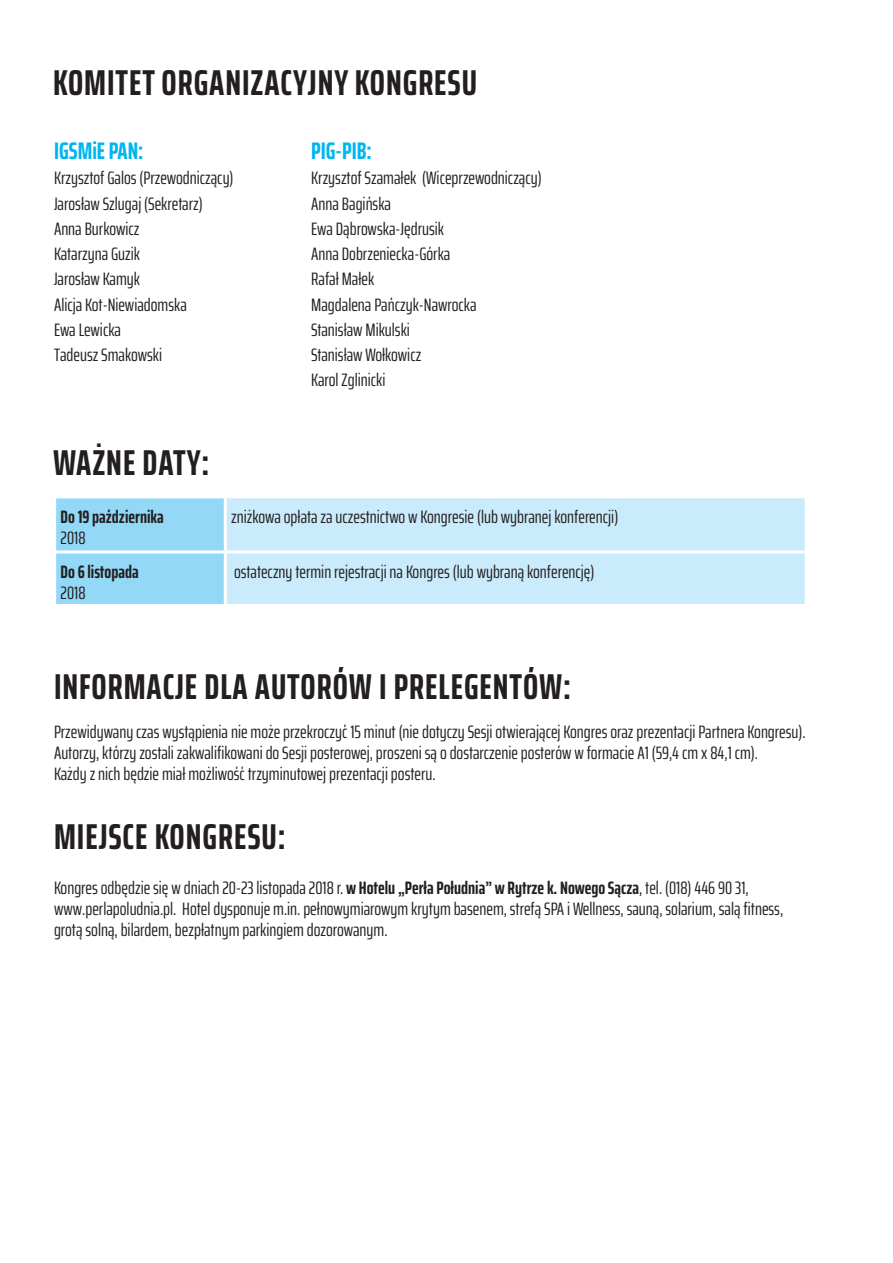
<style>
.page{position:relative;width:893px;height:1263px;background:#fff}
.page>*{position:absolute;margin:0;border:0;box-sizing:border-box;transform-origin:0 0}
.t1{font:700 extra-condensed 36px "Saira";letter-spacing:.025em;color:#231f20}
.t2{font:700 extra-condensed 24px "Saira";color:#00b5f0}
.t3{font:extra-condensed 18px/25.2px "Saira";color:#231f20}
.t4{font:700 extra-condensed 18px "Saira";color:#231f20}
.s1{font-weight:700}
</style>
<div class="page">
<div style="left:56px;top:498px;width:168px;height:106px;background:#93d9f7"></div>
<div style="left:227px;top:498px;width:578px;height:106px;background:#caebfb"></div>
<hr style="left:53px;top:550px;width:172px;height:3px;background:#fff">
<hr style="left:225px;top:550px;width:583px;height:3px;background:#fff">
<h1 class="t1" style="left:53px;top:55px;width:425px">KOMITET ORGANIZACYJNY KONGRESU</h1>
<h2 class="t2" style="left:54px;top:133px;width:91px">IGSMiE PAN:</h2>
<p class="t3" style="left:54px;top:165px;width:181px">Krzysztof Galos (Przewodniczący)<br>Jarosław Szlugaj (Sekretarz)<br>Anna Burkowicz<br>Katarzyna Guzik<br>Jarosław Kamyk<br>Alicja Kot-Niewiadomska<br>Ewa Lewicka<br>Tadeusz Smakowski</p>
<h1 class="t1" style="left:53px;top:435px;width:158px">WAŻNE DATY:</h1>
<h2 class="t2" style="left:311px;top:133px;width:62px">PIG-PIB:</h2>
<p class="t3" style="left:311px;top:165px;width:232px">Krzysztof Szamałek (Wiceprzewodniczący)<br>Anna Bagińska<br>Ewa Dąbrowska-Jędrusik<br>Anna Dobrzeniecka-Górka<br>Rafał Małek<br>Magdalena Pańczyk-Nawrocka<br>Stanisław Mikulski<br>Stanisław Wołkowicz<br>Karol Zglinicki</p>
<p class="t4" style="left:61px;top:503px;width:105px">Do 19 października</p>
<p class="t3" style="left:61px;top:525px;width:26px">2018</p>
<p class="t4" style="left:61px;top:558px;width:80px">Do 6 listopada</p>
<p class="t3" style="left:61px;top:580px;width:26px">2018</p>
<p class="t3" style="left:231px;top:504px;width:388px">zniżkowa opłata za uczestnictwo w Kongresie (lub wybranej konferencji)</p>
<p class="t3" style="left:234px;top:559px;width:362px">ostateczny termin rejestracji na Kongres (lub wybraną konferencję)</p>
<h1 class="t1" style="left:54px;top:659px;width:519px">INFORMACJE DLA AUTORÓW I PRELEGENTÓW:</h1>
<p class="t3" style="left:54px;top:720px;width:753px;line-height:21px">Przewidywany czas wystąpienia nie może przekroczyć 15 minut (nie dotyczy Sesji otwierającej Kongres oraz prezentacji Partnera Kongresu).<br>Autorzy, którzy zostali zakwalifikowani do Sesji posterowej, proszeni są o dostarczenie posterów w formacie A1 (59,4 cm x 84,1 cm).<br>Każdy z nich będzie miał możliwość trzyminutowej prezentacji posteru.</p>
<h1 class="t1" style="left:54px;top:809px;width:233px">MIEJSCE KONGRESU:</h1>
<p class="t3" style="left:54px;top:877px;width:731px;line-height:21px">Kongres odbędzie się w dniach 20-23 listopada 2018 r. <span class="s1">w Hotelu „Perła Południa” w Rytrze k. Nowego Sącza</span>, tel. (018) 446 90 31, www.perlapoludnia.pl. Hotel dysponuje m.in. pełnowymiarowym krytym basenem, strefą SPA i Wellness, sauną, solarium, salą fitness, grotą solną, bilardem, bezpłatnym parkingiem dozorowanym.</p>
</div>
